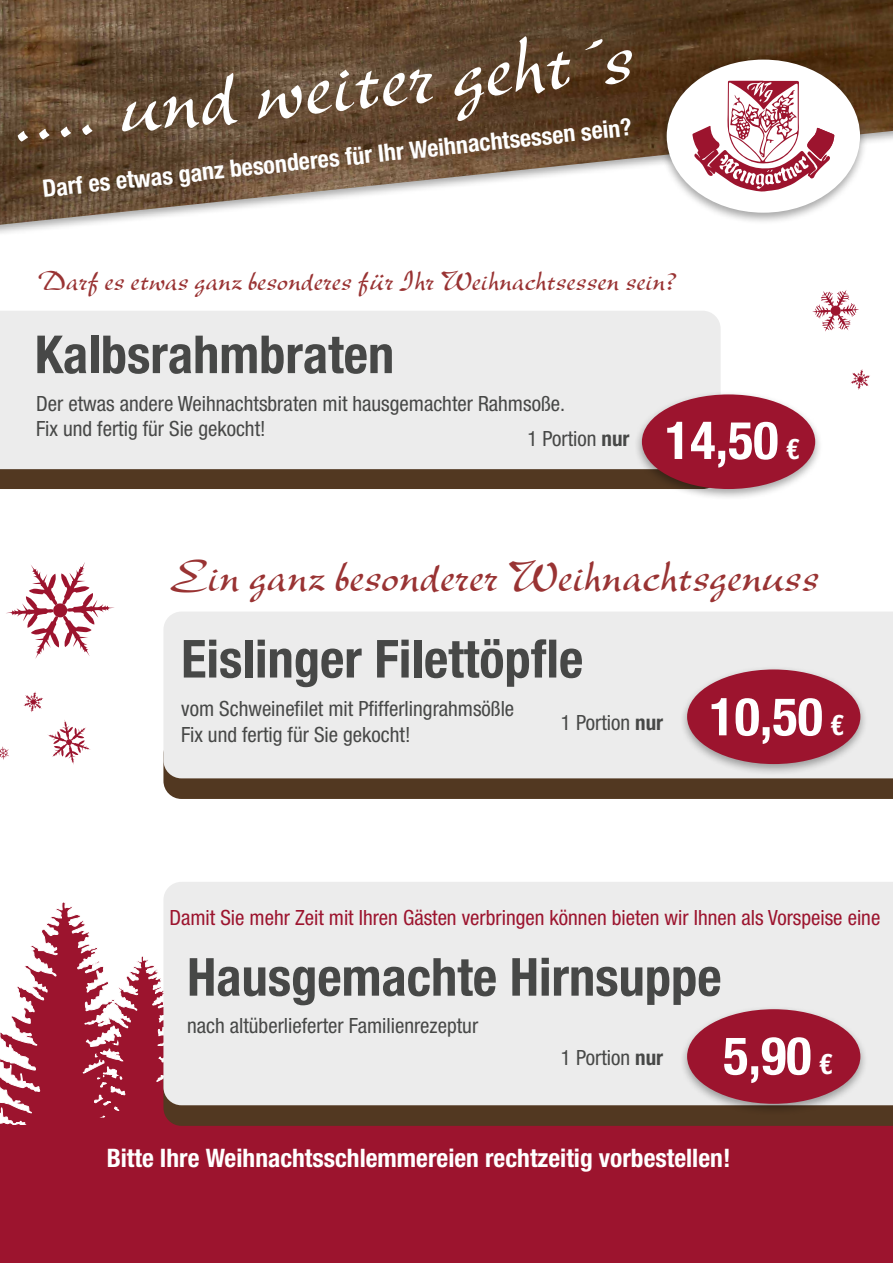
<style>
.page{position:relative;width:893px;height:1263px;background:#fff}
.page>*{position:absolute;margin:0;border:0;box-sizing:border-box;transform-origin:0 0}
.t1{font:90px "New Berolina";color:#fff}
.t2{font:700 condensed 52.5px "Helvetica Neue LT Pro";color:#474847}
.t3{font:700 condensed 52.5px "Helvetica Neue LT Pro";color:#fff}
.t4{font:48px "New Berolina";color:#933}
.t5{font:30px "New Berolina";color:#933}
.t6{font:700 condensed 25.5px "Helvetica Neue LT Pro";color:#fff}
.t7{font:700 condensed 24px "Helvetica Neue LT Pro";color:#fff}
.t8{font:condensed 21px/25.2px "Helvetica Neue LT Pro";color:#474847}
.t9{font:condensed 21px "Helvetica Neue LT Pro";color:#9c142e}
.s1{font-weight:700}
.s2{font-size:28.5px}
</style>
<div class="page">
<img style="left:0;top:0;width:893px;height:225px">
<div style="left:658px;top:56px;width:210px;height:169px;background:#000;opacity:.35"></div>
<div style="left:667px;top:60px;width:193px;height:153px;background:#fff;border-radius:50%"></div>
<svg style="left:0;top:902px;width:163px;height:224px"></svg>
<div style="left:0;top:1126px;width:893px;height:137px;background:#9c142e"></div>
<div style="left:0;top:469px;width:634px;height:20px;background:#523821"></div>
<div style="left:0;top:311px;width:721px;height:158px;background:#ececec"></div>
<div style="left:634px;top:390px;width:189px;height:111px;background:#000;opacity:.35"></div>
<div style="left:642px;top:394px;width:173px;height:95px;background:#9c142e;border-radius:50%"></div>
<div style="left:163px;top:778px;width:730px;height:21px;background:#523821"></div>
<svg style="left:163px;top:1105px;width:730px;height:21px;background:#543923"></svg>
<div style="left:163px;top:612px;width:730px;height:166px;background:#ececec"></div>
<div style="left:163px;top:882px;width:730px;height:223px;background:#ececec"></div>
<div style="left:679px;top:665px;width:189px;height:111px;background:#000;opacity:.35"></div>
<div style="left:687px;top:669px;width:173px;height:95px;background:#9c142e;border-radius:50%"></div>
<div style="left:679px;top:1005px;width:189px;height:111px;background:#000;opacity:.35"></div>
<div style="left:687px;top:1009px;width:173px;height:95px;background:#9c142e;border-radius:50%"></div>
<svg style="left:6px;top:562px;width:108px;height:97px"></svg>
<svg style="left:23px;top:691px;width:20px;height:21px"></svg>
<svg style="left:47px;top:720px;width:44px;height:45px"></svg>
<svg style="left:0;top:746px;width:9px;height:14px"></svg>
<svg style="left:812px;top:290px;width:47px;height:42px"></svg>
<svg style="left:850px;top:369px;width:20px;height:21px"></svg>
<svg style="left:692px;top:81px;width:142px;height:111px"></svg>
<h1 class="t1" style="left:6px;top:64px;width:626px;rotate:-6deg">.... und weiter geht´s</h1>
<p class="t7" style="left:41px;top:174px;width:594px;rotate:-6deg">Darf es etwas ganz besonderes für Ihr Weihnachtsessen sein?</p>
<h3 class="t5" style="left:38px;top:263px;width:640px">Darf es etwas ganz besonderes für Ihr Weihnachtsessen sein?</h3>
<h2 class="t2" style="left:35px;top:323px;width:361px">Kalbsrahmbraten</h2>
<p class="t8" style="left:36px;top:390px;width:530px">Der etwas andere Weihnachtsbraten mit hausgemachter Rahmsoße.<br>Fix und fertig für Sie gekocht!</p>
<p class="t8" style="left:527px;top:426px;width:104px">1 Portion <span class="s1">nur</span></p>
<h2 class="t3" style="left:665px;top:409px;width:136px">14,50 <span class="s2">€</span></h2>
<h3 class="t4" style="left:169px;top:547px;width:651px">Ein ganz besonderer Weihnachtsgenuss</h3>
<h2 class="t2" style="left:181px;top:627px;width:404px">Eislinger Filettöpfle</h2>
<p class="t8" style="left:181px;top:696px;width:335px">vom Schweinefilet mit Pfifferlingrahmsößle<br>Fix und fertig für Sie gekocht!</p>
<p class="t8" style="left:561px;top:709px;width:104px">1 Portion <span class="s1">nur</span></p>
<h2 class="t3" style="left:709px;top:685px;width:136px">10,50 <span class="s2">€</span></h2>
<p class="t9" style="left:169px;top:905px;width:712px">Damit Sie mehr Zeit mit Ihren Gästen verbringen können bieten wir Ihnen als Vorspeise eine</p>
<h2 class="t2" style="left:187px;top:945px;width:536px">Hausgemachte Hirnsuppe</h2>
<p class="t8" style="left:187px;top:1012px;width:293px">nach altüberlieferter Familienrezeptur</p>
<p class="t8" style="left:561px;top:1045px;width:104px">1 Portion <span class="s1">nur</span></p>
<h2 class="t3" style="left:723px;top:1024px;width:111px">5,90 <span class="s2">€</span></h2>
<p class="t6" style="left:107px;top:1143px;width:625px">Bitte Ihre Weihnachtsschlemmereien rechtzeitig vorbestellen!</p>
</div>
